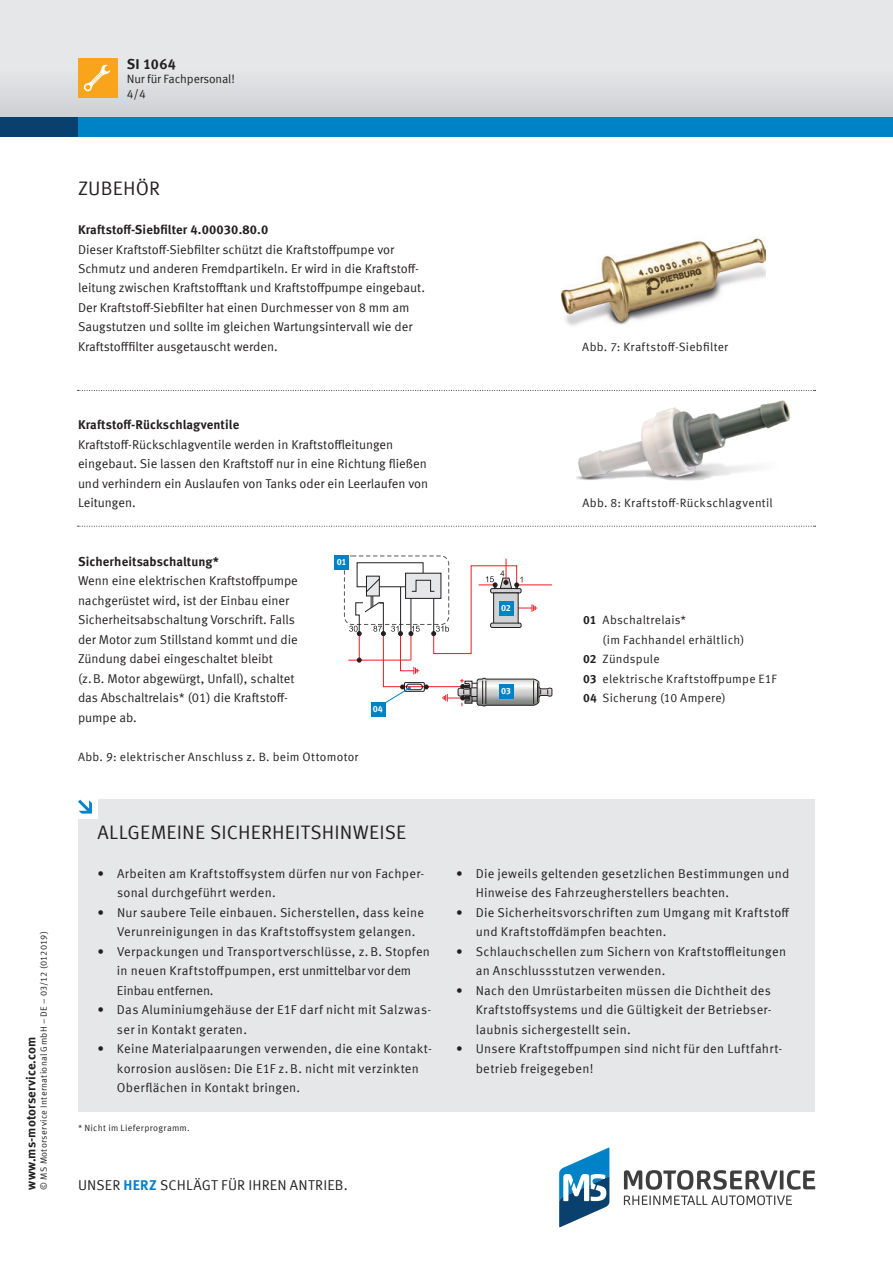
<style>
.page{position:relative;width:893px;height:1263px;background:#fff}
.page>*{position:absolute;margin:0;border:0;box-sizing:border-box;transform-origin:0 0}
.t1{font:19.5px "Meta Offc Pro Norm";letter-spacing:.01em;color:#231f20}
.t2{font:14.25px "Meta Offc Pro Norm";letter-spacing:.015em;color:#231f20}
.t3{font:700 14.25px "Meta Offc Pro";letter-spacing:.02em;color:#231f20}
.t4{font:12.75px/19.5px "Meta Offc Pro Norm";letter-spacing:.01em;color:#231f20}
.t5{font:700 12.75px "Meta Offc Pro";letter-spacing:.01em;color:#231f20}
.t6{font:12px "Meta Offc Pro Norm";letter-spacing:.02em;color:#231f20}
.t7{font:12px "Meta Offc Pro Norm";letter-spacing:-.01em;color:#231f20}
.t8{font:9px "Meta Offc Pro Norm";letter-spacing:.03em;color:#231f20}
.t9{font:700 9px "Meta Offc Pro";letter-spacing:-.025em;color:#fff}
.s1{font-family:"Meta Offc Pro";font-weight:700;color:#0082c7}
.s2{font-family:"Meta Offc Pro";font-weight:700}
</style>
<div class="page">
<svg style="left:559px;top:1147px;width:50px;height:80px"></svg>
<svg style="left:624px;top:1170px;width:191px;height:35px"></svg>
<div style="left:0;top:0;width:893px;height:127px;background:#e6e7e9"></div>
<div style="left:0;top:68px;width:893px;height:49px;background:#dadbde"></div>
<div style="left:0;top:117px;width:893px;height:19px;background:#09406e"></div>
<div style="left:78px;top:117px;width:815px;height:19px;background:#0082c7"></div>
<div style="left:78px;top:58px;width:39px;height:39px;background:#f9a51b"></div>
<svg style="left:83px;top:64px;width:27px;height:28px"></svg>
<img style="left:562px;top:238px;width:203px;height:88px">
<img style="left:576px;top:400px;width:215px;height:81px">
<div style="left:78px;top:800px;width:737px;height:312px;background:#e6e7e9"></div>
<div style="left:78px;top:799px;width:19px;height:20px;background:#fff"></div>
<svg style="left:78px;top:800px;width:14px;height:13px"></svg>
<svg style="left:78px;top:526px;width:738px;height:1px"></svg>
<svg style="left:78px;top:390px;width:738px;height:1px"></svg>
<hr style="left:348px;top:660px;width:63px;height:1px;background:#ee1d23">
<div style="left:344px;top:555px;width:105px;height:70px;border:1px dashed #57585a;border-radius:8px"></div>
<svg style="left:349px;top:559px;width:204px;height:150px"></svg>
<div style="left:334px;top:555px;width:15px;height:15px;background:#0082c7"></div>
<div style="left:499px;top:601px;width:14px;height:14px;background:#0082c7"></div>
<div style="left:499px;top:684px;width:14px;height:15px;background:#0082c7"></div>
<div style="left:371px;top:702px;width:14px;height:15px;background:#0082c7"></div>
<p class="t3" style="left:127px;top:53px;width:51px">SI 1064</p>
<p class="t6" style="left:127px;top:84px;width:21px">4/4</p>
<p class="t7" style="left:127px;top:70px;width:110px">Nur für Fachpersonal!</p>
<p class="t8" style="left:37px;top:1189px;width:260px;rotate:-90deg">© MS Motorservice International GmbH – DE – 03/12 (012019)</p>
<p class="t5" style="left:21px;top:1189px;width:154px;rotate:-90deg">www.ms-motorservice.com</p>
<h1 class="t1" style="left:78px;top:174px;width:84px">ZUBEHÖR</h1>
<p class="t5" style="left:78px;top:220px;width:192px">Kraftstoff-Siebfilter 4.00030.80.0</p>
<p class="t4" style="left:78px;top:238px;width:348px">Dieser Kraftstoff-Siebfilter schützt die Kraftstoffpumpe vor Schmutz und anderen Fremdpartikeln. Er wird in die Kraftstoff&shy;leitung zwischen Kraftstofftank und Kraftstoffpumpe eingebaut.<br>Der Kraftstoff-Siebfilter hat einen Durchmesser von 8 mm am Saugstutzen und sollte im gleichen Wartungsintervall wie der Kraftstofffilter ausgetauscht werden.</p>
<p class="t6" style="left:582px;top:338px;width:147px">Abb. 7: Kraftstoff-Siebfilter</p>
<p class="t5" style="left:78px;top:415px;width:163px">Kraftstoff-Rückschlagventile</p>
<p class="t4" style="left:78px;top:434px;width:352px">Kraftstoff-Rückschlagventile werden in Kraftstoffleitungen eingebaut. Sie lassen den Kraftstoff nur in eine Richtung fließen und verhindern ein Auslaufen von Tanks oder ein Leerlaufen von Leitungen.</p>
<p class="t5" style="left:78px;top:551px;width:143px">Sicherheitsabschaltung*</p>
<p class="t4" style="left:78px;top:570px;width:221px">Wenn eine elektrischen Kraftstoffpumpe nachgerüstet wird, ist der Einbau einer Sicherheitsabschaltung Vorschrift. Falls der Motor zum Stillstand kommt und die Zündung dabei eingeschaltet bleibt (z.B. Motor abgewürgt, Unfall), schaltet das Abschaltrelais* (01) die Kraftstoff&shy;pumpe ab.</p>
<p class="t9" style="left:337px;top:555px;width:12px">01</p>
<p class="t6" style="left:78px;top:747px;width:282px">Abb. 9: elektrischer Anschluss z. B. beim Ottomotor</p>
<p class="t9" style="left:373px;top:702px;width:12px">04</p>
<h1 class="t1" style="left:97px;top:817px;width:310px">ALLGEMEINE SICHERHEITSHINWEISE</h1>
<p class="t4" style="left:117px;top:863px;width:309px;text-indent:-19px">• Arbeiten am Kraftstoffsystem dürfen nur von Fachper&shy;sonal durchgeführt werden.</p>
<p class="t4" style="left:117px;top:902px;width:309px;text-indent:-19px">• Nur saubere Teile einbauen. Sicherstellen, dass keine<br>Verunreinigungen in das Kraftstoffsystem gelangen.</p>
<p class="t4" style="left:117px;top:940px;width:315px;text-indent:-19px">• Verpackungen und Transportverschlüsse, z.B. Stopfen in neuen Kraftstoffpumpen, erst unmittelbar vor dem<br>Einbau entfernen.</p>
<p class="t4" style="left:117px;top:999px;width:316px;text-indent:-19px">• Das Aluminiumgehäuse der E1F darf nicht mit Salzwas&shy;ser in Kontakt geraten.</p>
<p class="t4" style="left:117px;top:1038px;width:316px;text-indent:-19px">• Keine Materialpaarungen verwenden, die eine Kontakt&shy;korrosion auslösen: Die E1F z.B. nicht mit verzinkten<br>Oberflächen in Kontakt bringen.</p>
<p class="t8" style="left:78px;top:1121px;width:113px">* Nicht im Lieferprogramm.</p>
<p class="t2" style="left:78px;top:1174px;width:271px">UNSER <span class="s1">HERZ</span> SCHLÄGT FÜR IHREN ANTRIEB.</p>
<p class="t9" style="left:501px;top:600px;width:12px">02</p>
<p class="t9" style="left:501px;top:684px;width:12px">03</p>
<p class="t6" style="left:582px;top:494px;width:192px">Abb. 8: Kraftstoff-Rückschlagventil</p>
<p class="t6" style="left:583px;top:611px;width:105px"><span class="s2">01</span> Abschaltrelais*</p>
<p class="t6" style="left:602px;top:630px;width:143px">(im Fachhandel erhältlich)</p>
<p class="t6" style="left:583px;top:650px;width:78px"><span class="s2">02</span> Zündspule</p>
<p class="t6" style="left:583px;top:669px;width:195px"><span class="s2">03</span> elektrische Kraftstoffpumpe E1F</p>
<p class="t6" style="left:583px;top:689px;width:144px"><span class="s2">04</span> Sicherung (10 Ampere)</p>
<p class="t4" style="left:476px;top:863px;width:315px;text-indent:-19px">• Die jeweils geltenden gesetzlichen Bestimmungen und<br>Hinweise des Fahrzeugherstellers beachten.</p>
<p class="t4" style="left:476px;top:902px;width:315px;text-indent:-19px">• Die Sicherheitsvorschriften zum Umgang mit Kraftstoff und Kraftstoffdämpfen beachten.</p>
<p class="t4" style="left:476px;top:940px;width:312px;text-indent:-19px">• Schlauchschellen zum Sichern von Kraftstoffleitungen an Anschlussstutzen verwenden.</p>
<p class="t4" style="left:476px;top:979px;width:297px;text-align:justify;text-indent:-19px">• Nach den Umrüstarbeiten müssen die Dichtheit des Kraftstoffsystems und die Gültigkeit der Betriebser&shy;laubnis sichergestellt sein.</p>
<p class="t4" style="left:476px;top:1038px;width:308px;text-indent:-19px">• Unsere Kraftstoffpumpen sind nicht für den Luftfahrt&shy;betrieb freigegeben!</p>
</div>
